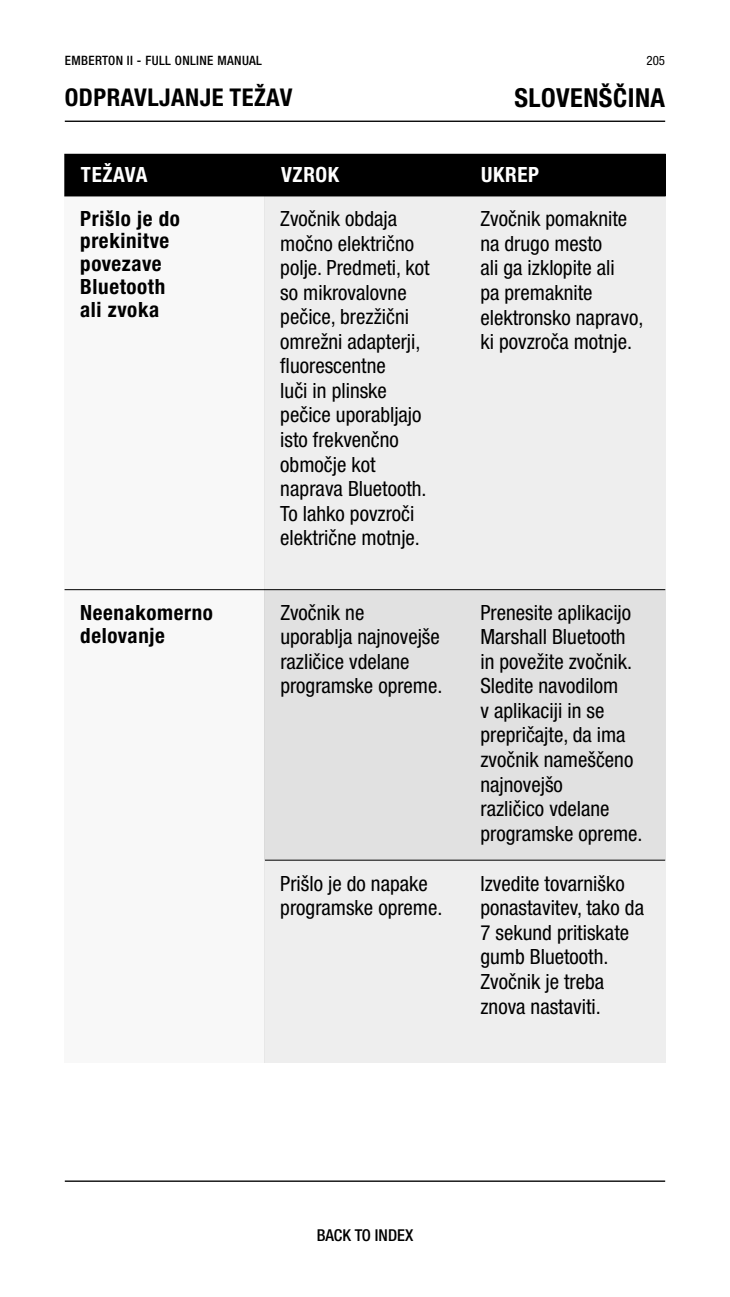
<style>
.page{position:relative;width:730px;height:1297px;background:#fff}
.page>*{position:absolute;margin:0;border:0;box-sizing:border-box;transform-origin:0 0}
.t1{font:700 condensed 26.25px "Helvetica Neue LTW1 G";letter-spacing:.02em;color:#000}
.t2{font:700 condensed 24.5px "Helvetica Neue LTW1 G";letter-spacing:.02em;color:#000}
.t3{font:condensed 21px/24.5px "Helvetica Neue LTW1 G";color:#000}
.t4{font:700 condensed 21px/22.8px "Helvetica Neue LTW1 G";letter-spacing:.03em;color:#000}
.t5{font:700 condensed 21px "Helvetica Neue LTW1 G";letter-spacing:.03em;color:#fff}
.t6{font:500 condensed 16.45px "Helvetica Neue LTW1 G";color:#000}
.t7{font:500 condensed 12.95px "Helvetica Neue LTW1 G";letter-spacing:.03em;color:#000}
.t8{font:condensed 12.95px "Helvetica Neue LTW1 G";color:#000}
</style>
<div class="page">
<hr style="left:65px;top:1180px;width:599px;height:1px;background:#000">
<div style="left:265px;top:196px;width:200px;height:393px;background:#eee"></div>
<div style="left:265px;top:860px;width:200px;height:203px;background:#eee"></div>
<div style="left:465px;top:196px;width:199px;height:393px;background:#eee"></div>
<div style="left:465px;top:860px;width:199px;height:203px;background:#eee"></div>
<div style="left:65px;top:196px;width:200px;height:393px;background:#f8f8f8"></div>
<div style="left:65px;top:154px;width:599px;height:42px;background:#000"></div>
<div style="left:465px;top:589px;width:199px;height:271px;background:#e1e1e1"></div>
<div style="left:265px;top:589px;width:200px;height:271px;background:#e1e1e1"></div>
<div style="left:65px;top:589px;width:200px;height:474px;background:#f8f8f8"></div>
<hr style="left:65px;top:589px;width:599px;height:1px;background:#000">
<hr style="left:265px;top:859px;width:399px;height:1px;background:#000">
<hr style="left:65px;top:121px;width:599px;height:1px;background:#000">
<p class="t7" style="left:65px;top:52px;width:199px">EMBERTON II - FULL ONLINE MANUAL</p>
<p class="t8" style="left:646px;top:53px;width:20px">205</p>
<p class="t2" style="left:65px;top:83px;width:229px">ODPRAVLJANJE TEŽAV</p>
<p class="t1" style="left:514px;top:82px;width:152px">SLOVENŠČINA</p>
<p class="t5" style="left:81px;top:162px;width:68px">TEŽAVA</p>
<p class="t5" style="left:281px;top:162px;width:59px">VZROK</p>
<p class="t5" style="left:481px;top:162px;width:59px">UKREP</p>
<p class="t4" style="left:80px;top:207px;width:101px">Prišlo je do prekinitve povezave<br>Bluetooth ali zvoka</p>
<p class="t3" style="left:280px;top:207px;width:151px">Zvočnik obdaja močno električno polje. Predmeti, kot so mikrovalovne pečice, brezžični omrežni adapterji, fluorescentne<br>luči in plinske pečice uporabljajo isto frekvenčno območje kot naprava Bluetooth.<br>To lahko povzroči električne motnje.</p>
<p class="t3" style="left:480px;top:207px;width:164px">Zvočnik pomaknite na drugo mesto<br>ali ga izklopite ali<br>pa premaknite elektronsko napravo, ki povzroča motnje.</p>
<p class="t4" style="left:80px;top:601px;width:134px">Neenakomerno delovanje</p>
<p class="t3" style="left:280px;top:600px;width:161px">Zvočnik ne uporablja najnovejše različice vdelane programske opreme.</p>
<p class="t3" style="left:480px;top:600px;width:160px">Prenesite aplikacijo<br>Marshall Bluetooth in povežite zvočnik.<br>Sledite navodilom<br>v aplikaciji in se prepričajte, da ima zvočnik nameščeno najnovejšo<br>različico vdelane programske opreme.</p>
<p class="t3" style="left:280px;top:871px;width:160px">Prišlo je do napake programske opreme.</p>
<p class="t3" style="left:480px;top:871px;width:165px">Izvedite tovarniško ponastavitev, tako da<br>7 sekund pritiskate gumb Bluetooth.<br>Zvočnik je treba znova nastaviti.</p>
<p class="t6" style="left:316px;top:1225px;width:98px">BACK TO INDEX</p>
</div>
